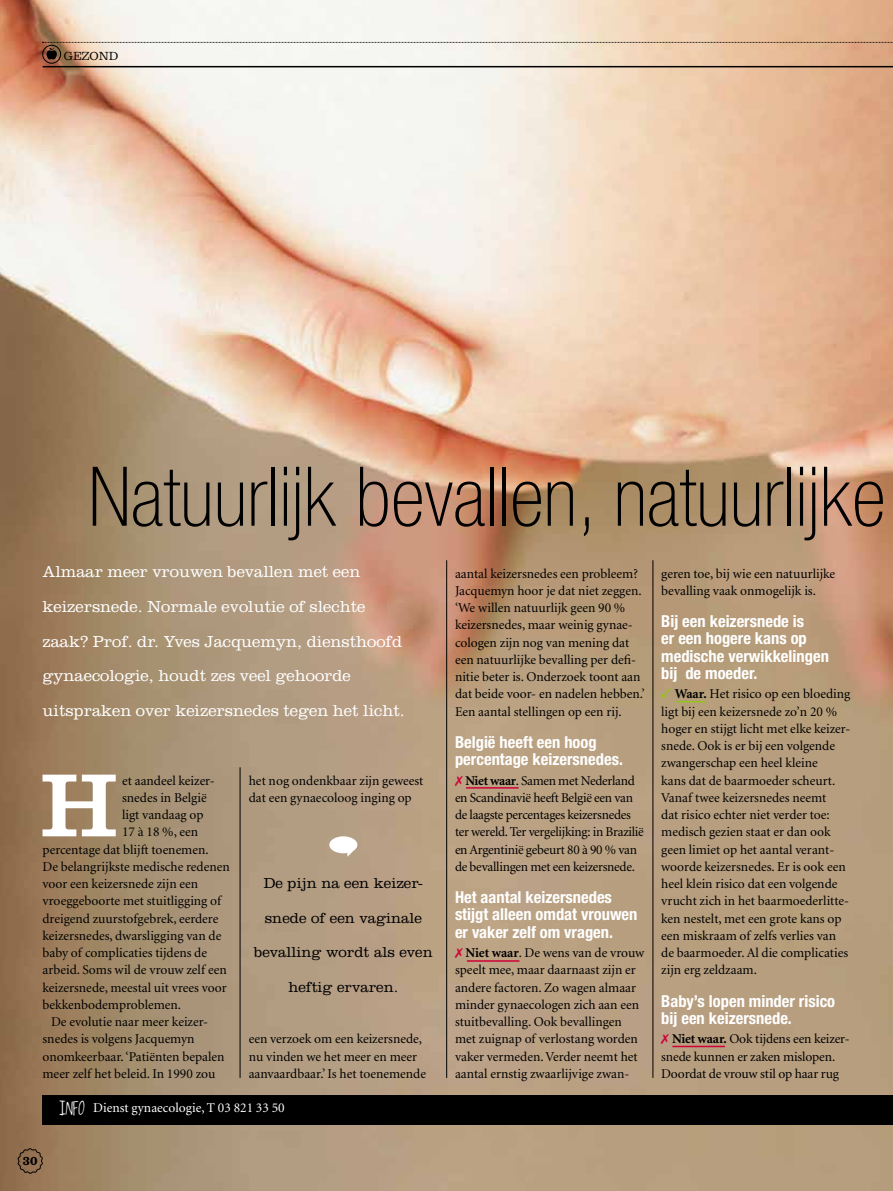
<style>
.page{position:relative;width:893px;height:1191px;background:#fff}
.page>*{position:absolute;margin:0;border:0;box-sizing:border-box;transform-origin:0 0}
.t1{font:93px "Clarendon";color:#fff}
.t2{font:100 condensed 82.5px "Helvetica Neue LT Std";color:#000}
.t3{font:700 condensed 16.5px/17.2px "Helvetica Neue LT Std";color:#fff}
.t4{font:300 16.5px/34.5px "Clarendon";color:#fff}
.t5{font:300 15px "Clarendon";color:#000}
.t6{font:13.5px/17.2px "Minion LT";color:#000}
.t7{font:13.5px/17.2px "Minion LT";letter-spacing:-.02em;color:#000}
.t8{font:13.5px "Minion LT";color:#fff}
.t9{font:10.5px "Belizio";color:#000}
.t10{font:700 10.5px "Belizio";color:#000}
.s1{color:#94c11c}
.s2{font-weight:700}
.s3{color:#ce0237}
.s4{font-family:"Overth E Mo On";font-size:22.5px}
</style>
<div class="page">
<img style="left:0;top:0;width:893px;height:1191px">
<hr style="left:43px;top:66px;width:850px;height:1px;background:#000">
<div style="left:43px;top:1095px;width:850px;height:30px;background:#000"></div>
<svg style="left:43px;top:42px;width:850px;height:17px"></svg>
<div style="left:43px;top:45px;width:18px;height:18px;border:1px solid #000;border-radius:50%"></div>
<svg style="left:18px;top:1148px;width:25px;height:25px"></svg>
<hr style="left:446px;top:560px;width:1px;height:518px;background:#000">
<hr style="left:240px;top:767px;width:1px;height:311px;background:#000">
<hr style="left:653px;top:560px;width:1px;height:518px;background:#000">
<div style="left:329px;top:836px;width:28px;height:17px;background:#fff;border-radius:50%"></div>
<svg style="left:347px;top:850px;width:7px;height:6px"></svg>
<hr style="left:466px;top:787px;width:53px;height:1px;background:#ce0237">
<hr style="left:467px;top:960px;width:52px;height:1px;background:#ce0237">
<hr style="left:672px;top:1045px;width:53px;height:2px;background:#ce0237">
<hr style="left:676px;top:701px;width:30px;height:1px;background:#94c11c">
<p class="t9" style="left:64px;top:49px;width:56px">GEZOND</p>
<h2 class="t2" style="left:88px;top:450px;width:799px">Natuurlijk bevallen, natuurlijke</h2>
<p class="t4" style="left:43px;top:554px;width:364px">Almaar meer vrouwen bevallen met een keizersnede. Normale evolutie of slechte zaak? Prof. dr. Yves Jacquemyn, diensthoofd gynaecologie, houdt zes veel gehoorde uitspraken over keizersnedes tegen het licht.</p>
<p class="t6" style="left:661px;top:565px;width:175px">geren toe, bij wie een natuurlijke bevalling vaak onmogelijk is.</p>
<p class="t3" style="left:661px;top:612px;width:169px">Bij een keizersnede is<br>er een hogere kans op medische verwikkelingen bij de moeder.</p>
<p class="t6" style="left:661px;top:686px;width:191px"><span class="s1">✓</span> <span class="s2">Waar.</span> Het risico op een bloeding ligt bij een keizersnede zo’n 20 % hoger en stijgt licht met elke keizer&shy;snede. Ook is er bij een volgende zwangerschap een heel kleine<br>kans dat de baarmoeder scheurt.<br>Vanaf twee keizersnedes neemt<br>dat risico echter niet verder toe: medisch gezien staat er dan ook geen limiet op het aantal verant&shy;woorde keizersnedes. Er is ook een heel klein risico dat een volgende vrucht zich in het baarmoederlitte&shy;ken nestelt, met een grote kans op een miskraam of zelfs verlies van de baarmoeder. Al die complicaties zijn erg zeldzaam.</p>
<p class="t3" style="left:661px;top:992px;width:175px">Baby’s lopen minder risico bij een keizersnede.</p>
<p class="t6" style="left:661px;top:1031px;width:190px"><span class="s3">✗</span> <span class="s2">Niet waar.</span> Ook tijdens een keizer&shy;snede kunnen er zaken mislopen.<br>Doordat de vrouw stil op haar rug</p>
<p class="t6" style="left:455px;top:565px;width:191px">aantal keizersnedes een probleem?<br>Jacquemyn hoor je dat niet zeggen. ‘We willen natuurlijk geen 90 % keizersnedes, maar weinig gynae&shy;cologen zijn nog van mening dat een natuurlijke bevalling per defi&shy;nitie beter is. Onderzoek toont aan dat beide voor- en nadelen hebben.’ Een aantal stellingen op een rij.</p>
<p class="t3" style="left:455px;top:733px;width:169px">België heeft een hoog percentage keizersnedes.</p>
<p class="t7" style="left:455px;top:772px;width:190px"><span class="s3">✗</span> <span class="s2">Niet waar</span>. Samen met Nederland en Scandinavië heeft België een van de laagste percentages keizersnedes ter wereld. Ter vergelijking: in Brazilië en Argentinië gebeurt 80 à 90 % van de bevallingen met een keizersnede.</p>
<p class="t3" style="left:455px;top:888px;width:184px">Het aantal keizersnedes stijgt alleen omdat vrouwen er vaker zelf om vragen.</p>
<p class="t6" style="left:455px;top:944px;width:191px"><span class="s3">✗</span> <span class="s2">Niet waar</span>. De wens van de vrouw speelt mee, maar daarnaast zijn er andere factoren. Zo wagen almaar minder gynaecologen zich aan een stuitbevalling. Ook bevallingen met zuignap of verlostang worden vaker vermeden. Verder neemt het aantal ernstig zwaarlijvige zwan-</p>
<h1 class="t1" style="left:40px;top:751px;width:79px">H</h1>
<p class="t6" style="left:122px;top:772px;width:94px">et aandeel keizer-</p>
<p class="t6" style="left:122px;top:789px;width:86px">snedes in België</p>
<p class="t6" style="left:122px;top:806px;width:83px">ligt vandaag op</p>
<p class="t6" style="left:122px;top:824px;width:77px">17 à 18 %, een</p>
<p class="t6" style="left:43px;top:841px;width:168px">percentage dat blijft toenemen.</p>
<p class="t6" style="left:43px;top:858px;width:189px">De belangrijkste medische redenen</p>
<p class="t6" style="left:43px;top:875px;width:157px">voor een keizersnede zijn een</p>
<p class="t6" style="left:43px;top:893px;width:180px">vroeggeboorte met stuitligging of</p>
<p class="t6" style="left:43px;top:910px;width:177px">dreigend zuurstofgebrek, eerdere</p>
<p class="t6" style="left:43px;top:927px;width:180px">keizersnedes, dwarsligging van de</p>
<p class="t6" style="left:43px;top:944px;width:166px">baby of complicaties tijdens de</p>
<p class="t6" style="left:43px;top:962px;width:186px">arbeid. Soms wil de vrouw zelf een</p>
<p class="t6" style="left:43px;top:979px;width:186px">keizersnede, meestal uit vrees voor</p>
<p class="t6" style="left:43px;top:996px;width:140px">bekkenbodemproblemen.</p>
<p class="t6" style="left:51px;top:1013px;width:157px">De evolutie naar meer keizer-</p>
<p class="t6" style="left:43px;top:1031px;width:154px">snedes is volgens Jacquemyn</p>
<p class="t6" style="left:43px;top:1048px;width:183px">onomkeerbaar. ‘Patiënten bepalen</p>
<p class="t6" style="left:43px;top:1065px;width:174px">meer zelf het beleid. In 1990 zou</p>
<p class="t6" style="left:249px;top:772px;width:176px">het nog ondenkbaar zijn geweest dat een gynaecoloog inging op</p>
<p class="t5" style="left:264px;top:874px;width:160px">De pijn na een keizer-</p>
<p class="t5" style="left:265px;top:909px;width:159px">snede of een vaginale</p>
<p class="t5" style="left:254px;top:943px;width:180px">bevalling wordt als even</p>
<p class="t5" style="left:288px;top:978px;width:112px">heftig ervaren.</p>
<p class="t6" style="left:249px;top:1031px;width:179px">een verzoek om een keizersnede, nu vinden we het meer en meer aanvaardbaar.’ Is het toenemende</p>
<p class="t10" style="left:23px;top:1153px;width:16px">30</p>
<p class="t8" style="left:60px;top:1101px;width:227px"><span class="s4">INFO</span> Dienst gynaecologie, T 03 821 33 50</p>
</div>
